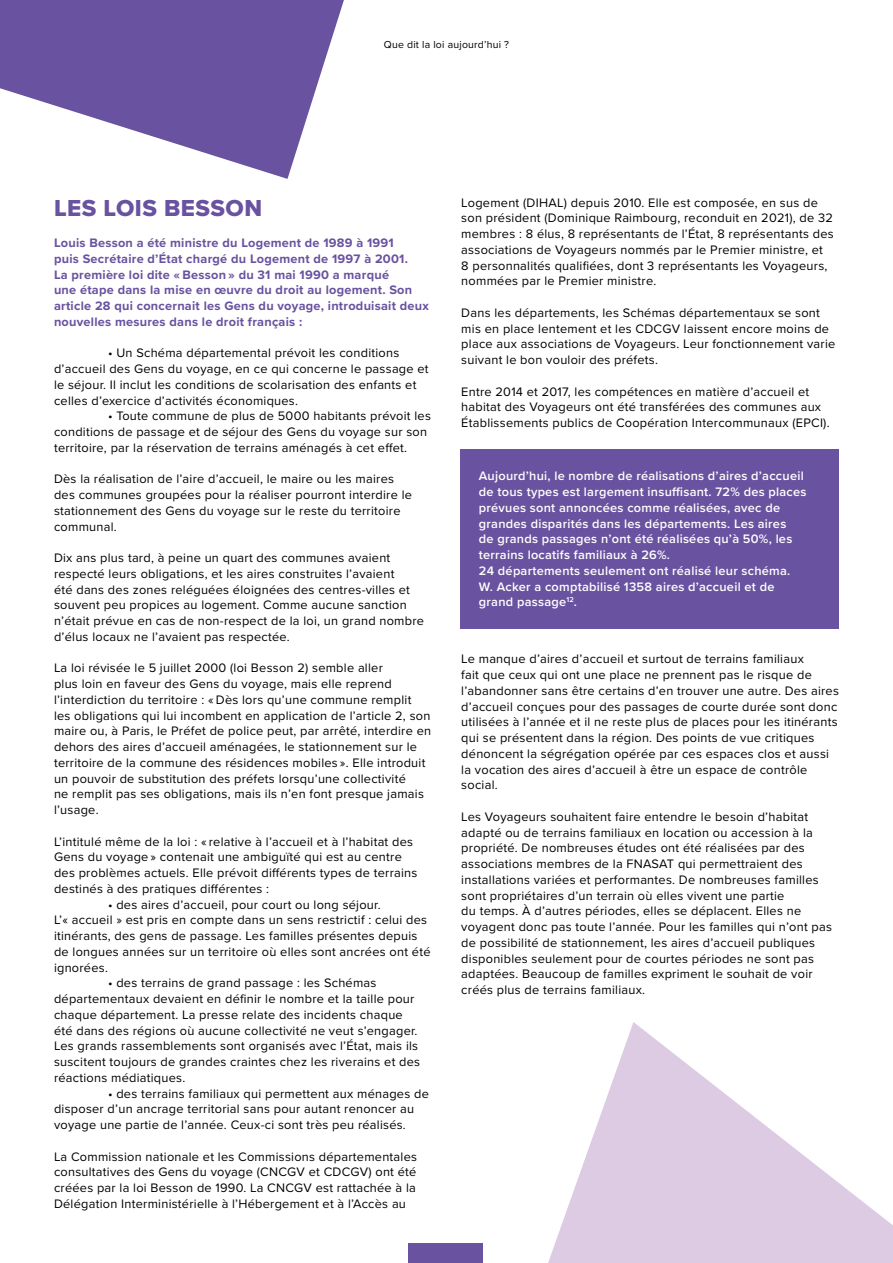
<style>
.page{position:relative;width:893px;height:1263px;background:#fff}
.page>*{position:absolute;margin:0;border:0;box-sizing:border-box;transform-origin:0 0}
.t1{font:24px "Proxima Nova Extrabld";letter-spacing:.02em;color:#69529f}
.t2{font:12.75px/15.8px "Proxima Nova";letter-spacing:.02em;color:#000}
.t3{font:600 12.75px/15.8px "Proxima Nova";letter-spacing:.02em;color:#fff}
.t4{font:700 12.75px/15.8px "Proxima Nova";letter-spacing:.02em;color:#69529f}
.t5{font:10.5px "Proxima Nova";letter-spacing:.02em;color:#000}
</style>
<div class="page">
<svg style="left:0;top:0;width:344px;height:179px;fill:#69529f"></svg>
<div style="left:461px;top:449px;width:378px;height:179px;background:#69529f"></div>
<svg style="left:548px;top:1022px;width:345px;height:241px;fill:#dccbe3"></svg>
<div style="left:408px;top:1243px;width:75px;height:20px;background:#69529f"></div>
<p class="t5" style="left:384px;top:37px;width:127px">Que dit la loi aujourd’hui ?</p>
<h1 class="t1" style="left:54px;top:190px;width:210px">LES LOIS BESSON</h1>
<p class="t4" style="left:54px;top:235px;width:376px">Louis Besson a été ministre du Logement de 1989 à 1991<br>puis Secrétaire d’État chargé du Logement de 1997 à 2001.<br>La première loi dite « Besson » du 31 mai 1990 a marqué<br>une étape dans la mise en œuvre du droit au logement. Son article 28 qui concernait les Gens du voyage, introduisait deux nouvelles mesures dans le droit français :</p>
<p class="t2" style="left:54px;top:345px;width:376px;text-indent:54px">• Un Schéma départemental prévoit les conditions d’accueil des Gens du voyage, en ce qui concerne le passage et le séjour. Il inclut les conditions de scolarisation des enfants et celles d’exercice d’activités économiques.</p>
<p class="t2" style="left:54px;top:408px;width:378px;text-indent:54px">• Toute commune de plus de 5000 habitants prévoit les conditions de passage et de séjour des Gens du voyage sur son territoire, par la réservation de terrains aménagés à cet effet.</p>
<p class="t2" style="left:54px;top:471px;width:359px">Dès la réalisation de l’aire d’accueil, le maire ou les maires des communes groupées pour la réaliser pourront interdire le stationnement des Gens du voyage sur le reste du territoire communal.</p>
<p class="t2" style="left:54px;top:549px;width:372px">Dix ans plus tard, à peine un quart des communes avaient respecté leurs obligations, et les aires construites l’avaient<br>été dans des zones reléguées éloignées des centres-villes et souvent peu propices au logement. Comme aucune sanction n’était prévue en cas de non-respect de la loi, un grand nombre d’élus locaux ne l’avaient pas respectée.</p>
<p class="t2" style="left:54px;top:660px;width:379px">La loi révisée le 5 juillet 2000 (loi Besson 2) semble aller<br>plus loin en faveur des Gens du voyage, mais elle reprend l’interdiction du territoire : « Dès lors qu’une commune remplit<br>les obligations qui lui incombent en application de l’article 2, son maire ou, à Paris, le Préfet de police peut, par arrêté, interdire en dehors des aires d’accueil aménagées, le stationnement sur le territoire de la commune des résidences mobiles ». Elle introduit un pouvoir de substitution des préfets lorsqu’une collectivité<br>ne remplit pas ses obligations, mais ils n’en font presque jamais l’usage.</p>
<p class="t2" style="left:54px;top:833px;width:365px">L’intitulé même de la loi : « relative à l’accueil et à l’habitat des Gens du voyage » contenait une ambiguïté qui est au centre des problèmes actuels. Elle prévoit différents types de terrains destinés à des pratiques différentes :</p>
<p class="t2" style="left:54px;top:896px;width:378px;text-indent:54px">• des aires d’accueil, pour court ou long séjour.<br>L’« accueil » est pris en compte dans un sens restrictif : celui des itinérants, des gens de passage. Les familles présentes depuis de longues années sur un territoire où elles sont ancrées ont été ignorées.</p>
<p class="t2" style="left:54px;top:975px;width:368px;text-indent:54px">• des terrains de grand passage : les Schémas départementaux devaient en définir le nombre et la taille pour chaque département. La presse relate des incidents chaque été dans des régions où aucune collectivité ne veut s’engager.<br>Les grands rassemblements sont organisés avec l’État, mais ils suscitent toujours de grandes craintes chez les riverains et des réactions médiatiques.</p>
<p class="t2" style="left:54px;top:1085px;width:376px;text-indent:54px">• des terrains familiaux qui permettent aux ménages de disposer d’un ancrage territorial sans pour autant renoncer au voyage une partie de l’année. Ceux-ci sont très peu réalisés.</p>
<p class="t2" style="left:54px;top:1148px;width:365px;text-align:justify">La Commission nationale et les Commissions départementales consultatives des Gens du voyage (CNCGV et CDCGV) ont été créées par la loi Besson de 1990. La CNCGV est rattachée à la Délégation Interministérielle à l’Hébergement et à l’Accès au</p>
<p class="t2" style="left:461px;top:194px;width:374px">Logement (DIHAL) depuis 2010. Elle est composée, en sus de son président (Dominique Raimbourg, reconduit en 2021), de 32 membres : 8 élus, 8 représentants de l’État, 8 représentants des associations de Voyageurs nommés par le Premier ministre, et<br>8 personnalités qualifiées, dont 3 représentants les Voyageurs, nommées par le Premier ministre.</p>
<p class="t2" style="left:461px;top:304px;width:376px">Dans les départements, les Schémas départementaux se sont mis en place lentement et les CDCGV laissent encore moins de place aux associations de Voyageurs. Leur fonctionnement varie suivant le bon vouloir des préfets.</p>
<p class="t2" style="left:461px;top:383px;width:370px">Entre 2014 et 2017, les compétences en matière d’accueil et habitat des Voyageurs ont été transférées des communes aux<br>Établissements publics de Coopération Intercommunaux (EPCI).</p>
<p class="t3" style="left:479px;top:468px;width:329px">Aujourd’hui, le nombre de réalisations d’aires d’accueil de tous types est largement insuffisant. 72% des places prévues sont annoncées comme réalisées, avec de grandes disparités dans les départements. Les aires<br>de grands passages n’ont été réalisées qu’à 50%, les terrains locatifs familiaux à 26%.<br>24 départements seulement ont réalisé leur schéma.<br>W. Acker a comptabilisé 1358 aires d’accueil et de grand passage<sup>12</sup>.</p>
<p class="t2" style="left:461px;top:651px;width:379px">Le manque d’aires d’accueil et surtout de terrains familiaux<br>fait que ceux qui ont une place ne prennent pas le risque de l’abandonner sans être certains d’en trouver une autre. Des aires d’accueil conçues pour des passages de courte durée sont donc utilisées à l’année et il ne reste plus de places pour les itinérants qui se présentent dans la région. Des points de vue critiques dénoncent la ségrégation opérée par ces espaces clos et aussi la vocation des aires d’accueil à être un espace de contrôle social.</p>
<p class="t2" style="left:461px;top:808px;width:372px">Les Voyageurs souhaitent faire entendre le besoin d’habitat adapté ou de terrains familiaux en location ou accession à la propriété. De nombreuses études ont été réalisées par des associations membres de la FNASAT qui permettraient des installations variées et performantes. De nombreuses familles sont propriétaires d’un terrain où elles vivent une partie<br>du temps. À d’autres périodes, elles se déplacent. Elles ne voyagent donc pas toute l’année. Pour les familles qui n’ont pas de possibilité de stationnement, les aires d’accueil publiques disponibles seulement pour de courtes périodes ne sont pas adaptées. Beaucoup de familles expriment le souhait de voir créés plus de terrains familiaux.</p>
</div>
